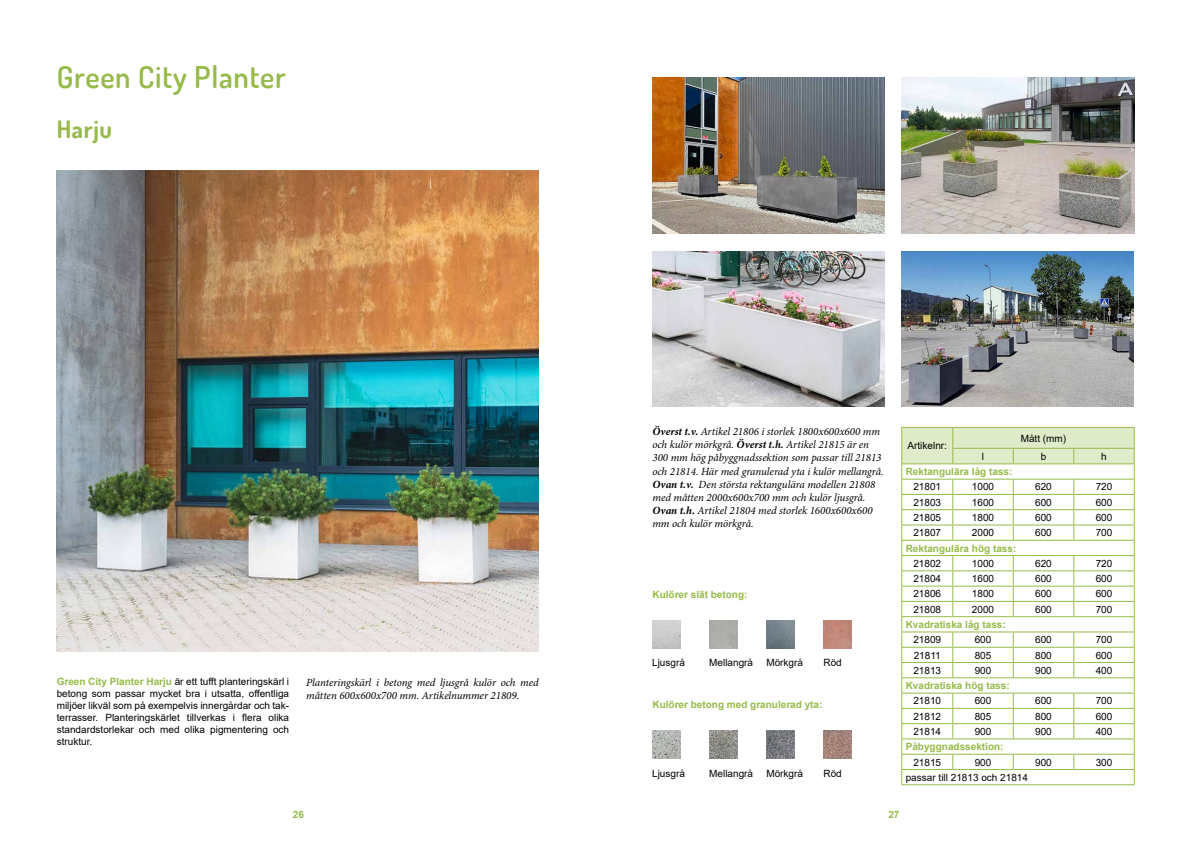
<style>
.page{position:relative;width:1191px;height:842px;background:#fff}
.page>*{position:absolute;margin:0;border:0;box-sizing:border-box;transform-origin:0 0}
.t1{font:600 30px "Dosis";letter-spacing:.025em;color:#96bb4a}
.t2{font:700 24px "Dosis";letter-spacing:.025em;color:#96bb4a}
.t3{font:italic 11px/13.2px "Minion Pro";letter-spacing:-.005em;color:#000}
.t4{font:10px/12px "Arial";color:#000;text-align:justify}
.t5{font:700 10px "Arial";color:#96bb4a}
.s1{font-weight:700;color:#96bb4a}
.s2{font-weight:700}
</style>
<div class="page">
<img style="left:57px;top:170px;width:482px;height:482px">
<img style="left:652px;top:78px;width:233px;height:155px">
<img style="left:901px;top:78px;width:233px;height:155px">
<img style="left:652px;top:251px;width:232px;height:155px">
<img style="left:901px;top:251px;width:232px;height:155px">
<hr style="left:901px;top:784px;width:51px;height:1px;background:#96bb4a">
<hr style="left:952px;top:784px;width:61px;height:1px;background:#96bb4a">
<hr style="left:1013px;top:784px;width:60px;height:1px;background:#96bb4a">
<hr style="left:1073px;top:784px;width:61px;height:1px;background:#96bb4a">
<svg style="left:901px;top:427px;width:233px;height:357px"></svg>
<img style="left:652px;top:620px;width:28px;height:29px">
<img style="left:652px;top:731px;width:28px;height:28px">
<img style="left:709px;top:731px;width:28px;height:28px">
<img style="left:766px;top:620px;width:28px;height:29px">
<img style="left:766px;top:731px;width:28px;height:28px">
<img style="left:823px;top:620px;width:29px;height:29px">
<img style="left:823px;top:731px;width:29px;height:28px">
<h1 class="t1" style="left:57px;top:57px;width:231px">Green City Planter</h1>
<h2 class="t2" style="left:57px;top:114px;width:57px">Harju</h2>
<p class="t4" style="left:57px;top:675px;width:234px"><span class="s1">Green City Planter Harju</span> är ett tufft planteringskärl i betong som passar mycket bra i utsatta, offentliga miljöer likväl som på exempelvis innergårdar och tak&shy;terrasser. Planteringskärlet tillverkas i flera olika standardstorlekar och med olika pigmentering och struktur.</p>
<p class="t3" style="left:306px;top:675px;width:234px">Planteringskärl i betong med ljusgrå kulör och med måtten 600x600x700 mm. Artikelnummer 21809.</p>
<p class="t3" style="left:652px;top:425px;width:233px"><span class="s2">Överst t.v.</span> Artikel 21806 i storlek 1800x600x600 mm och kulör mörkgrå. <span class="s2">Överst t.h.</span> Artikel 21815 är en 300 mm hög påbyggnadssektion som passar till 21813 och 21814. Här med granulerad yta i kulör mellangrå.<br><span class="s2">Ovan t.v.</span> Den största rektangulära modellen 21808 med måtten 2000x600x700 mm och kulör ljusgrå.<br><span class="s2">Ovan t.h.</span> Artikel 21804 med storlek 1600x600x600 mm och kulör mörkgrå.</p>
<p class="t5" style="left:652px;top:587px;width:97px">Kulörer slät betong:</p>
<p class="t4" style="left:652px;top:657px;width:34px">Ljusgrå</p>
<p class="t4" style="left:709px;top:657px;width:45px">Mellangrå</p>
<p class="t4" style="left:766px;top:657px;width:38px">Mörkgrå</p>
<p class="t4" style="left:823px;top:657px;width:20px">Röd</p>
<p class="t5" style="left:652px;top:697px;width:172px">Kulörer betong med granulerad yta:</p>
<p class="t4" style="left:652px;top:767px;width:34px">Ljusgrå</p>
<p class="t4" style="left:709px;top:767px;width:45px">Mellangrå</p>
<p class="t4" style="left:766px;top:767px;width:38px">Mörkgrå</p>
<p class="t4" style="left:823px;top:767px;width:20px">Röd</p>
<p class="t4" style="left:907px;top:440px;width:41px">Artikelnr:</p>
<p class="t4" style="left:1020px;top:432px;width:47px">Mått (mm)</p>
<p class="t4" style="left:982px;top:450px;width:4px">l</p>
<p class="t4" style="left:1040px;top:450px;width:7px">b</p>
<p class="t4" style="left:1101px;top:450px;width:7px">h</p>
<p class="t5" style="left:905px;top:465px;width:108px">Rektangulära låg tass:</p>
<p class="t4" style="left:913px;top:481px;width:29px">21801</p>
<p class="t4" style="left:972px;top:481px;width:24px">1000</p>
<p class="t4" style="left:1035px;top:481px;width:18px">620</p>
<p class="t4" style="left:1095px;top:481px;width:18px">720</p>
<p class="t4" style="left:913px;top:496px;width:29px">21803</p>
<p class="t4" style="left:972px;top:496px;width:24px">1600</p>
<p class="t4" style="left:1035px;top:496px;width:18px">600</p>
<p class="t4" style="left:1095px;top:496px;width:18px">600</p>
<p class="t4" style="left:913px;top:511px;width:29px">21805</p>
<p class="t4" style="left:972px;top:511px;width:24px">1800</p>
<p class="t4" style="left:1035px;top:511px;width:18px">600</p>
<p class="t4" style="left:1095px;top:511px;width:18px">600</p>
<p class="t4" style="left:913px;top:527px;width:29px">21807</p>
<p class="t4" style="left:972px;top:527px;width:24px">2000</p>
<p class="t4" style="left:1035px;top:527px;width:18px">600</p>
<p class="t4" style="left:1095px;top:527px;width:18px">700</p>
<p class="t5" style="left:905px;top:541px;width:112px">Rektangulära hög tass:</p>
<p class="t4" style="left:913px;top:557px;width:29px">21802</p>
<p class="t4" style="left:972px;top:557px;width:24px">1000</p>
<p class="t4" style="left:1035px;top:557px;width:18px">620</p>
<p class="t4" style="left:1095px;top:557px;width:18px">720</p>
<p class="t4" style="left:913px;top:572px;width:29px">21804</p>
<p class="t4" style="left:972px;top:572px;width:24px">1600</p>
<p class="t4" style="left:1035px;top:572px;width:18px">600</p>
<p class="t4" style="left:1095px;top:572px;width:18px">600</p>
<p class="t4" style="left:913px;top:588px;width:29px">21806</p>
<p class="t4" style="left:972px;top:588px;width:24px">1800</p>
<p class="t4" style="left:1035px;top:588px;width:18px">600</p>
<p class="t4" style="left:1095px;top:588px;width:18px">600</p>
<p class="t4" style="left:913px;top:603px;width:29px">21808</p>
<p class="t4" style="left:972px;top:603px;width:24px">2000</p>
<p class="t4" style="left:1035px;top:603px;width:18px">600</p>
<p class="t4" style="left:1095px;top:603px;width:18px">700</p>
<p class="t5" style="left:905px;top:617px;width:102px">Kvadratiska låg tass:</p>
<p class="t4" style="left:913px;top:634px;width:29px">21809</p>
<p class="t4" style="left:974px;top:634px;width:18px">600</p>
<p class="t4" style="left:1035px;top:634px;width:18px">600</p>
<p class="t4" style="left:1095px;top:634px;width:18px">700</p>
<p class="t4" style="left:913px;top:649px;width:29px">21811</p>
<p class="t4" style="left:974px;top:649px;width:18px">805</p>
<p class="t4" style="left:1035px;top:649px;width:18px">800</p>
<p class="t4" style="left:1095px;top:649px;width:18px">600</p>
<p class="t4" style="left:913px;top:664px;width:29px">21813</p>
<p class="t4" style="left:974px;top:664px;width:18px">900</p>
<p class="t4" style="left:1035px;top:664px;width:18px">900</p>
<p class="t4" style="left:1095px;top:664px;width:18px">400</p>
<p class="t5" style="left:905px;top:678px;width:105px">Kvadratiska hög tass:</p>
<p class="t4" style="left:913px;top:695px;width:29px">21810</p>
<p class="t4" style="left:974px;top:695px;width:18px">600</p>
<p class="t4" style="left:1035px;top:695px;width:18px">600</p>
<p class="t4" style="left:1095px;top:695px;width:18px">700</p>
<p class="t4" style="left:913px;top:710px;width:29px">21812</p>
<p class="t4" style="left:974px;top:710px;width:18px">805</p>
<p class="t4" style="left:1035px;top:710px;width:18px">800</p>
<p class="t4" style="left:1095px;top:710px;width:18px">600</p>
<p class="t4" style="left:913px;top:725px;width:29px">21814</p>
<p class="t4" style="left:974px;top:725px;width:18px">900</p>
<p class="t4" style="left:1035px;top:725px;width:18px">900</p>
<p class="t4" style="left:1095px;top:725px;width:18px">400</p>
<p class="t5" style="left:905px;top:740px;width:99px">Påbyggnadssektion:</p>
<p class="t4" style="left:913px;top:756px;width:29px">21815</p>
<p class="t4" style="left:974px;top:756px;width:18px">900</p>
<p class="t4" style="left:1035px;top:756px;width:18px">900</p>
<p class="t4" style="left:1095px;top:756px;width:18px">300</p>
<p class="t4" style="left:905px;top:771px;width:124px">passar till 21813 och 21814</p>
<p class="t5" style="left:293px;top:807px;width:13px">26</p>
<p class="t5" style="left:888px;top:807px;width:13px">27</p>
</div>
